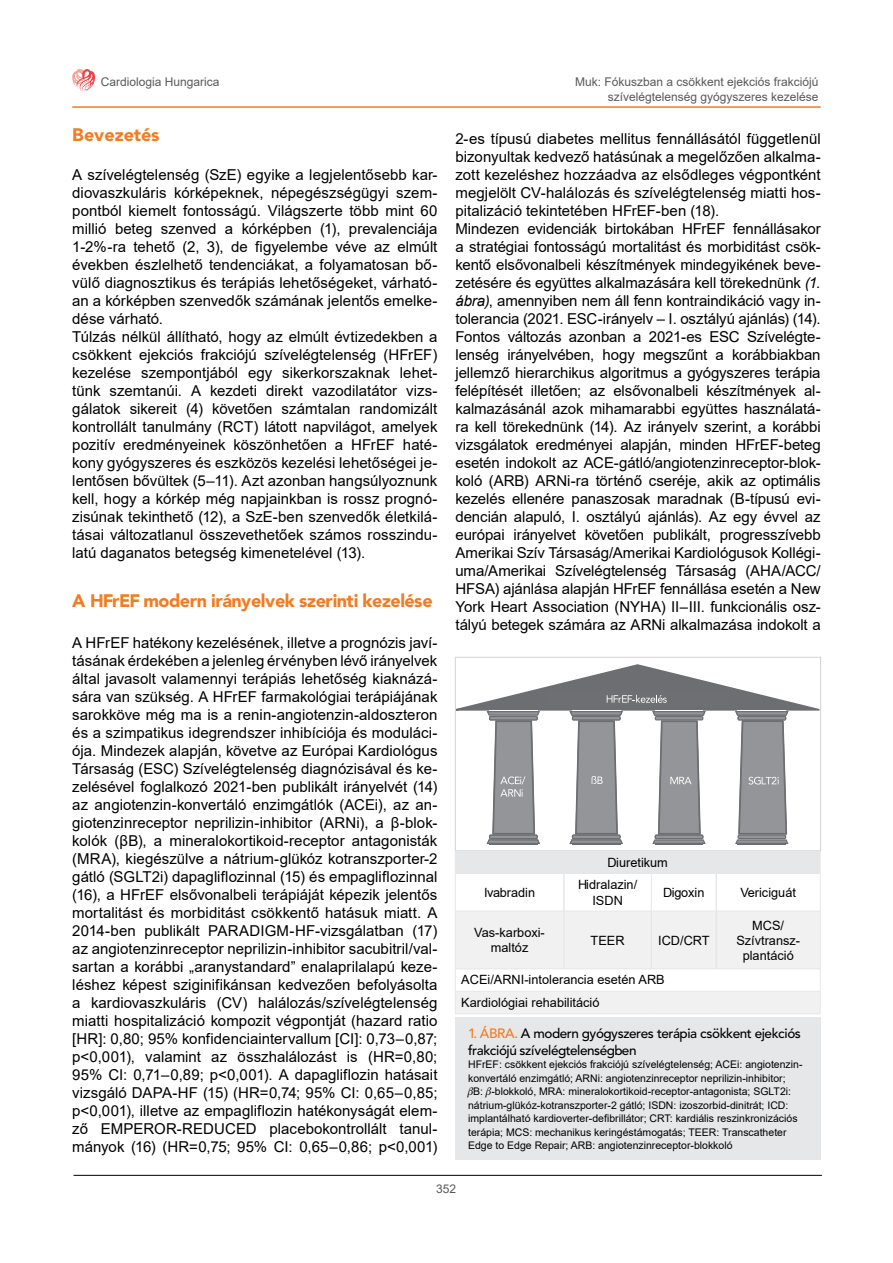
<style>
.page{position:relative;width:893px;height:1263px;background:#fff}
.page>*{position:absolute;margin:0;border:0;box-sizing:border-box;transform-origin:0 0}
.t1{font:18px "Avenir Blk PFL";letter-spacing:-.02em;color:#f47b20}
.t2{font:18px "Avenir Blk PFL";color:#f47b20}
.t3{font:15px/18px "Arial";letter-spacing:-.005em;color:#000}
.t4{font:13.5px/16.5px "Avenir Md PFL";color:#000}
.t5{font:12.75px/15px "Arial";color:#000;text-align:center}
.t6{font:12.75px/15.3px "Arial PFL";color:#000;text-align:center}
.t7{font:12px/14.4px "Arial";color:#58595b;text-align:right}
.t8{font:10.5px "Arial";color:#000}
.s1{font-style:italic}
.s2{color:#f47b20}
</style>
<div class="page">
<hr style="left:74px;top:1175px;width:748px;height:1px;background:#000">
<svg style="left:72px;top:69px;width:23px;height:23px"></svg>
<hr style="left:72px;top:106px;width:749px;height:2px;background:#f47b20">
<svg style="left:457px;top:664px;width:362px;height:180px"></svg>
<div style="left:455px;top:657px;width:366px;height:194px;border:1px solid #d1d3d4"></div>
<div style="left:455px;top:851px;width:365px;height:22px;background:#e6e7e8"></div>
<svg style="left:820px;top:851px;width:1px;height:22px"></svg>
<hr style="left:455px;top:873px;width:109px;height:1px;background:#e6e7e8">
<hr style="left:455px;top:874px;width:1px;height:37px;background:#e6e7e8">
<hr style="left:564px;top:873px;width:87px;height:1px;background:#e6e7e8">
<hr style="left:651px;top:873px;width:65px;height:1px;background:#e6e7e8">
<hr style="left:651px;top:874px;width:1px;height:37px;background:#e6e7e8">
<hr style="left:716px;top:873px;width:104px;height:1px;background:#e6e7e8">
<hr style="left:820px;top:874px;width:1px;height:37px;background:#e6e7e8">
<svg style="left:455px;top:911px;width:366px;height:103px"></svg>
<hr style="left:455px;top:1013px;width:109px;height:1px;background:#e6e7e8">
<hr style="left:564px;top:1013px;width:87px;height:1px;background:#e6e7e8">
<hr style="left:651px;top:1013px;width:65px;height:1px;background:#e6e7e8">
<hr style="left:716px;top:1013px;width:104px;height:1px;background:#e6e7e8">
<hr style="left:563px;top:874px;width:2px;height:37px;background:#e6e7e8">
<hr style="left:715px;top:874px;width:2px;height:37px;background:#e6e7e8">
<hr style="left:563px;top:911px;width:2px;height:58px;background:#e6e7e8">
<hr style="left:715px;top:911px;width:2px;height:58px;background:#e6e7e8">
<div style="left:455px;top:1017px;width:365px;height:143px;background:#e6e7e8"></div>
<p class="t7" style="left:101px;top:75px;width:120px">Cardiologia Hungarica</p>
<p class="t7" style="left:575px;top:75px;width:245px">Muk: Fókuszban a csökkent ejekciós frakciójú szívelégtelenség gyógyszeres kezelése</p>
<p class="t2" style="left:72px;top:124px;width:89px">Bevezetés</p>
<p class="t3" style="left:72px;top:166px;width:367px">A szívelégtelenség (SzE) egyike a legjelentősebb kar&shy;diovaszkuláris kórképeknek, népegészségügyi szem&shy;pontból kiemelt fontosságú. Világszerte több mint 60 millió beteg szenved a kórképben (1), prevalenciája 1-2%-ra tehető (2, 3), de figyelembe véve az elmúlt években észlelhető tendenciákat, a folyamatosan bő&shy;vülő diagnosztikus és terápiás lehetőségeket, várható&shy;an a kórképben szenvedők számának jelentős emelke&shy;dése várható.<br>Túlzás nélkül állítható, hogy az elmúlt évtizedekben a csökkent ejekciós frakciójú szívelégtelenség (HFrEF) kezelése szempontjából egy sikerkorszaknak lehet&shy;tünk szemtanúi. A kezdeti direkt vazodilatátor vizs&shy;gálatok sikereit (4) követően számtalan randomizált kontrollált tanulmány (RCT) látott napvilágot, amelyek pozitív eredményeinek köszönhetően a HFrEF haté&shy;kony gyógyszeres és eszközös kezelési lehetőségei je&shy;lentősen bővültek (5–11). Azt azonban hangsúlyoznunk kell, hogy a kórkép még napjainkban is rossz prognó&shy;zisúnak tekinthető (12), a SzE-ben szenvedők életkilá&shy;tásai változatlanul összevethetőek számos rosszindu&shy;latú daganatos betegség kimenetelével (13).</p>
<p class="t1" style="left:72px;top:589px;width:362px">A HFrEF modern irányelvek szerinti kezelése</p>
<p class="t3" style="left:72px;top:634px;width:367px;text-align:justify">A HFrEF hatékony kezelésének, illetve a prognózis javí&shy;tásának érdekében a jelenleg érvényben lévő irányelvek által javasolt valamennyi terápiás lehetőség kiaknázá&shy;sára van szükség. A HFrEF farmakológiai terápiájának sarokköve még ma is a renin-angiotenzin-aldoszteron és a szimpatikus idegrendszer inhibíciója és moduláci&shy;ója. Mindezek alapján, követve az Európai Kardiológus Társaság (ESC) Szívelégtelenség diagnózisával és ke&shy;zelésével foglalkozó 2021-ben publikált irányelvét (14) az angiotenzin-konvertáló enzimgátlók (ACEi), az an&shy;giotenzinreceptor neprilizin-inhibitor (ARNi), a β-blok&shy;kolók (βB), a mineralokortikoid-receptor antagonisták (MRA), kiegészülve a nátrium-glükóz kotranszporter-2 gátló (SGLT2i) dapagliflozinnal (15) és empagliflozinnal (16), a HFrEF elsővonalbeli terápiáját képezik jelentős mortalitást és morbiditást csökkentő hatásuk miatt. A 2014-ben publikált PARADIGM-HF-vizsgálatban (17) az angiotenzinreceptor neprilizin-inhibitor sacubitril/val&shy;sartan a korábbi „aranystandard” enalaprilalapú keze&shy;léshez képest sziginifikánsan kedvezően befolyásolta a kardiovaszkuláris (CV) halálozás/szívelégtelenség miatti hospitalizáció kompozit végpontját (hazard ratio [HR]: 0,80; 95% konfidenciaintervallum [CI]: 0,73–0,87; p&lt;0,001), valamint az összhalálozást is (HR=0,80; 95% CI: 0,71–0,89; p&lt;0,001). A dapagliflozin hatásait vizsgáló DAPA-HF (15) (HR=0,74; 95% CI: 0,65–0,85; p&lt;0,001), illetve az empagliflozin hatékonyságát elem&shy;ző EMPEROR-REDUCED placebokontrollált tanul&shy;mányok (16) (HR=0,75; 95% CI: 0,65–0,86; p&lt;0,001)</p>
<p class="t3" style="left:455px;top:130px;width:367px">2-es típusú diabetes mellitus fennállásától függetlenül bizonyultak kedvező hatásúnak a megelőzően alkalma&shy;zott kezeléshez hozzáadva az elsődleges végpontként megjelölt CV-halálozás és szívelégtelenség miatti hos&shy;pitalizáció tekintetében HFrEF-ben (18).<br>Mindezen evidenciák birtokában HFrEF fennállásakor a stratégiai fontosságú mortalitást és morbiditást csök&shy;kentő elsővonalbeli készítmények mindegyikének beve&shy;zetésére és együttes alkalmazására kell törekednünk <span class="s1">(1. ábra)</span>, amennyiben nem áll fenn kontraindikáció vagy in&shy;tolerancia (2021. ESC-irányelv – I. osztályú ajánlás) (14).<br>Fontos változás azonban a 2021-es ESC Szívelégte&shy;lenség irányelvében, hogy megszűnt a korábbiakban jellemző hierarchikus algoritmus a gyógyszeres terápia felépítését illetően; az elsővonalbeli készítmények al&shy;kalmazásánál azok mihamarabbi együttes használatá&shy;ra kell törekednünk (14). Az irányelv szerint, a korábbi vizsgálatok eredményei alapján, minden HFrEF-beteg esetén indokolt az ACE-gátló/angiotenzinreceptor-blok&shy;koló (ARB) ARNi-ra történő cseréje, akik az optimális kezelés ellenére panaszosak maradnak (B-típusú evi&shy;dencián alapuló, I. osztályú ajánlás). Az egy évvel az európai irányelvet követően publikált, progresszívebb Amerikai Szív Társaság/Amerikai Kardiológusok Kollégi&shy;uma/Amerikai Szívelégtelenség Társaság (AHA/ACC/ HFSA) ajánlása alapján HFrEF fennállása esetén a New York Heart Association (NYHA) II–III. funkcionális osz&shy;tályú betegek számára az ARNi alkalmazása indokolt a</p>
<p class="t6" style="left:608px;top:855px;width:62px">Diuretikum</p>
<p class="t6" style="left:484px;top:885px;width:53px">Ivabradin</p>
<p class="t6" style="left:578px;top:877px;width:61px">Hidralazin/<br>ISDN</p>
<p class="t6" style="left:663px;top:885px;width:43px">Digoxin</p>
<p class="t6" style="left:740px;top:885px;width:57px">Vericiguát</p>
<p class="t5" style="left:474px;top:925px;width:72px">Vas-karboxi&shy;maltóz</p>
<p class="t5" style="left:591px;top:932px;width:36px">TEER</p>
<p class="t5" style="left:658px;top:932px;width:53px">ICD/CRT</p>
<p class="t5" style="left:736px;top:917px;width:64px">MCS/<br>Szívtransz&shy;plantáció</p>
<p class="t5" style="left:461px;top:968px;width:205px;line-height:22.5px;text-align:left">ACEi/ARNI-intolerancia esetén ARB<br>Kardiológiai rehabilitáció</p>
<p class="t4" style="left:468px;top:1026px;width:334px"><span class="s2">1. ÁBRA.</span> A modern gyógyszeres terápia csökkent ejekciós frakciójú szívelégtelenségben</p>
<p class="t8" style="left:468px;top:1057px;width:336px">HFrEF: csökkent ejekciós frakciójú szívelégtelenség; ACEi: angiotenzin-</p>
<p class="t8" style="left:468px;top:1071px;width:319px">konvertáló enzimgátló; ARNi: angiotenzinreceptor neprilizin-inhibitor;</p>
<p class="t8" style="left:473px;top:1084px;width:319px">B: -blokkoló, MRA: mineralokortikoid-receptor-antagonista; SGLT2i:</p>
<p class="t8" style="left:468px;top:1098px;width:322px">nátrium-glükóz-kotranszporter-2 gátló; ISDN: izoszorbid-dinitrát; ICD:</p>
<p class="t8" style="left:468px;top:1111px;width:331px">implantálható kardioverter-defibrillátor; CRT: kardiális reszinkronizációs</p>
<p class="t8" style="left:468px;top:1125px;width:320px">terápia; MCS: mechanikus keringéstámogatás; TEER: Transcatheter</p>
<p class="t8" style="left:468px;top:1138px;width:266px">Edge to Edge Repair; ARB: angiotenzinreceptor-blokkoló</p>
<p class="t7" style="left:436px;top:1181px;width:22px">352</p>
</div>
